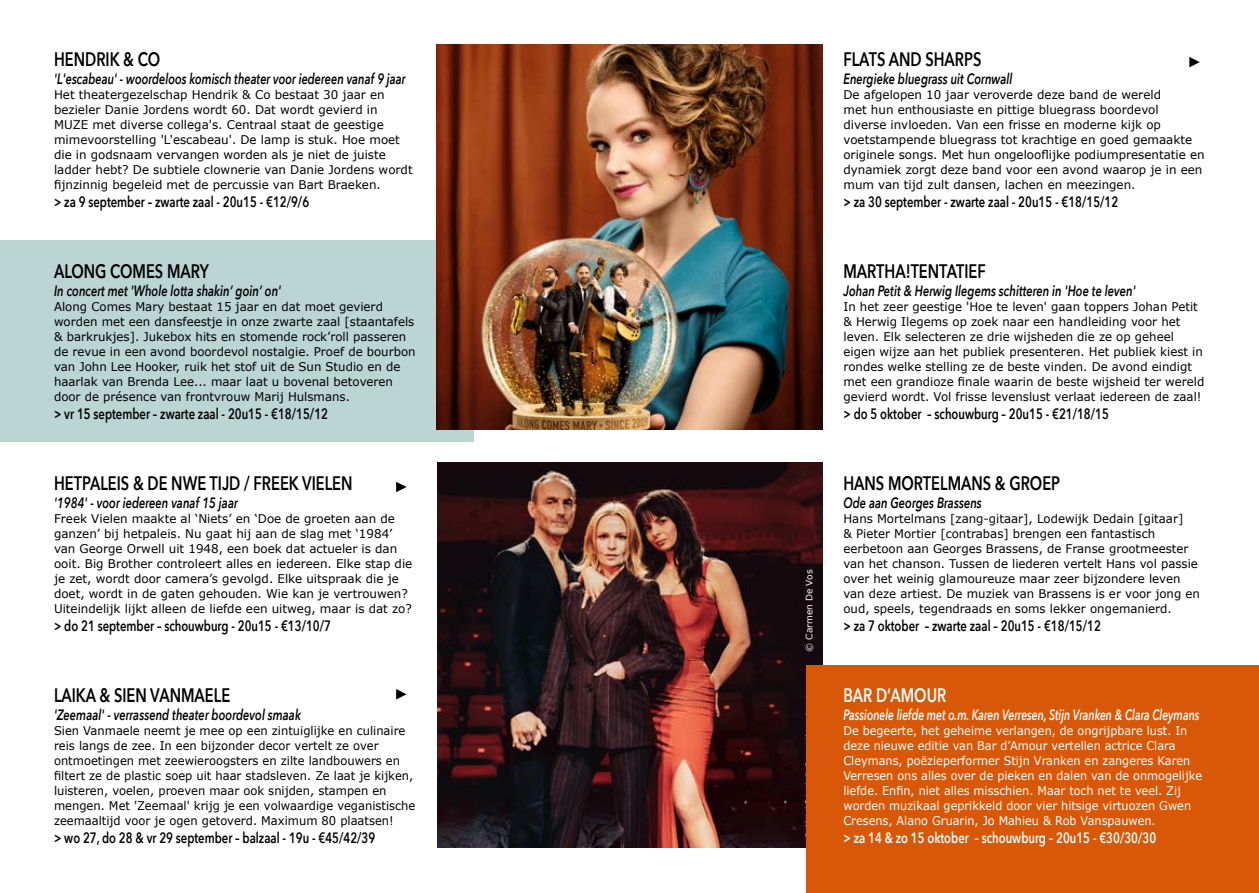
<style>
.page{position:relative;width:1259px;height:893px;background:#fff}
.page>*{position:absolute;margin:0;border:0;box-sizing:border-box;transform-origin:0 0}
.t1{font:600 19.5px "Avenir Next";color:#000;scale:.75 1}
.t2{font:600 19.5px "Avenir Next";color:#fff;scale:.75 1}
.t3{font:600 15px "Avenir Next";color:#000;scale:.75 1}
.t4{font:italic 600 15px "Avenir Next";color:#000;scale:.75 1}
.t5{font:italic 600 15px "Avenir Next";color:#fff;scale:.7 1}
.t6{font:italic 600 15px "Avenir Next";color:#000;scale:.74 1}
.t7{font:600 15px "Avenir Next";color:#fff;scale:.75 1}
.t8{font:12px/15px "Verdana";color:#000}
.t9{font:12px/15px "Verdana";color:#fff;scale:.94 1}
.t10{font:12px/15px "Verdana";color:#000;scale:.96 1}
.t11{font:9px "Verdana";color:#fff}
</style>
<div class="page">
<div style="left:0;top:240px;width:474px;height:202px;background:#bbd5d2"></div>
<img style="left:437px;top:462px;width:385px;height:385px">
<img style="left:437px;top:44px;width:385px;height:385px">
<svg style="left:396px;top:689px;width:10px;height:10px"></svg>
<div style="left:806px;top:665px;width:453px;height:228px;background:#d95708"></div>
<svg style="left:396px;top:482px;width:10px;height:10px"></svg>
<svg style="left:1189px;top:57px;width:10px;height:10px"></svg>
<h1 class="t1" style="left:54px;top:43px;width:143px">HENDRIK &amp; CO</h1>
<p class="t6" style="left:54px;top:66px;width:476px">'L'escabeau' - woordeloos komisch theater voor iedereen vanaf 9 jaar</p>
<p class="t8" style="left:54px;top:87px;width:360px">Het theatergezelschap Hendrik &amp; Co bestaat 30 jaar en bezieler Danie Jordens wordt 60. Dat wordt gevierd in MUZE met diverse collega's. Centraal staat de geestige mimevoorstelling 'L'escabeau'. De lamp is stuk. Hoe moet die in godsnaam vervangen worden als je niet de juiste ladder hebt? De subtiele clownerie van Danie Jordens wordt fijnzinnig begeleid met de percussie van Bart Braeken.</p>
<p class="t3" style="left:54px;top:189px;width:342px">&gt; za 9 september – zwarte zaal - 20u15 - €12/9/6</p>
<h1 class="t1" style="left:54px;top:255px;width:208px">ALONG COMES MARY</h1>
<p class="t4" style="left:54px;top:278px;width:304px">In concert met 'Whole lotta shakin’ goin’ on'</p>
<p class="t8" style="left:54px;top:299px;width:363px">Along Comes Mary bestaat 15 jaar en dat moet gevierd worden met een dansfeestje in onze zwarte zaal [staantafels &amp; barkrukjes]. Jukebox hits en stomende rock’roll passeren de revue in een avond boordevol nostalgie. Proef de bourbon van John Lee Hooker, ruik het stof uit de Sun Studio en de haarlak van Brenda Lee... maar laat u bovenal betoveren door de présence van frontvrouw Marij Hulsmans.</p>
<p class="t3" style="left:54px;top:401px;width:367px">&gt; vr 15 september – zwarte zaal - 20u15 - €18/15/12</p>
<h1 class="t1" style="left:54px;top:467px;width:400px">HETPALEIS &amp; DE NWE TIJD / FREEK VIELEN</h1>
<p class="t4" style="left:54px;top:490px;width:247px">'1984' - voor iedereen vanaf 15 jaar</p>
<p class="t8" style="left:54px;top:511px;width:360px">Freek Vielen maakte al ‘Niets’ en ‘Doe de groeten aan de ganzen’ bij hetpaleis. Nu gaat hij aan de slag met ‘1984’ van George Orwell uit 1948, een boek dat actueler is dan ooit. Big Brother controleert alles en iedereen. Elke stap die je zet, wordt door camera’s gevolgd. Elke uitspraak die je doet, wordt in de gaten gehouden. Wie kan je vertrouwen?<br>Uiteindelijk lijkt alleen de liefde een uitweg, maar is dat zo?</p>
<p class="t3" style="left:54px;top:613px;width:371px">&gt; do 21 september – schouwburg - 20u15 - €13/10/7</p>
<h1 class="t1" style="left:54px;top:679px;width:236px">LAIKA &amp; SIEN VANMAELE</h1>
<p class="t4" style="left:54px;top:702px;width:331px">'Zeemaal' - verrassend theater boordevol smaak</p>
<p class="t10" style="left:54px;top:723px;width:378px">Sien Vanmaele neemt je mee op een zintuiglijke en culinaire reis langs de zee. In een bijzonder decor vertelt ze over ontmoetingen met zeewieroogsters en zilte landbouwers en filtert ze de plastic soep uit haar stadsleven. Ze laat je kijken, luisteren, voelen, proeven maar ook snijden, stampen en mengen. Met 'Zeemaal' krijg je een volwaardige veganistische zeemaaltijd voor je ogen getoverd. Maximum 80 plaatsen!</p>
<p class="t3" style="left:54px;top:825px;width:430px">&gt; wo 27, do 28 &amp; vr 29 september – balzaal - 19u - €45/42/39</p>
<p class="t11" style="left:803px;top:652px;width:83px;rotate:-90deg">© Carmen De Vos</p>
<h1 class="t1" style="left:843px;top:43px;width:186px">FLATS AND SHARPS</h1>
<p class="t4" style="left:843px;top:66px;width:227px">Energieke bluegrass uit Cornwall</p>
<p class="t8" style="left:843px;top:87px;width:363px">De afgelopen 10 jaar veroverde deze band de wereld<br>met hun enthousiaste en pittige bluegrass boordevol diverse invloeden. Van een frisse en moderne kijk op voetstampende bluegrass tot krachtige en goed gemaakte originele songs. Met hun ongelooflijke podiumpresentatie en dynamiek zorgt deze band voor een avond waarop je in een mum van tijd zult dansen, lachen en meezingen.</p>
<p class="t3" style="left:843px;top:189px;width:368px">&gt; za 30 september - zwarte zaal - 20u15 - €18/15/12</p>
<h1 class="t1" style="left:843px;top:255px;width:191px">MARTHA!TENTATIEF</h1>
<p class="t4" style="left:843px;top:278px;width:391px">Johan Petit &amp; Herwig Ilegems schitteren in 'Hoe te leven'</p>
<p class="t8" style="left:843px;top:299px;width:362px">In het zeer geestige 'Hoe te leven' gaan toppers Johan Petit &amp; Herwig Ilegems op zoek naar een handleiding voor het leven. Elk selecteren ze drie wijsheden die ze op geheel eigen wijze aan het publiek presenteren. Het publiek kiest in rondes welke stelling ze de beste vinden. De avond eindigt met een grandioze finale waarin de beste wijsheid ter wereld gevierd wordt. Vol frisse levenslust verlaat iedereen de zaal!</p>
<p class="t3" style="left:843px;top:401px;width:355px">&gt; do 5 oktober – schouwburg – 20u15 - €21/18/15</p>
<h1 class="t1" style="left:843px;top:467px;width:290px">HANS MORTELMANS &amp; GROEP</h1>
<p class="t4" style="left:843px;top:490px;width:186px">Ode aan Georges Brassens</p>
<p class="t8" style="left:843px;top:511px;width:358px">Hans Mortelmans [zang-gitaar], Lodewijk Dedain [gitaar]<br>&amp; Pieter Mortier [contrabas] brengen een fantastisch eerbetoon aan Georges Brassens, de Franse grootmeester van het chanson. Tussen de liederen vertelt Hans vol passie over het weinig glamoureuze maar zeer bijzondere leven van deze artiest. De muziek van Brassens is er voor jong en oud, speels, tegendraads en soms lekker ongemanierd.</p>
<p class="t3" style="left:843px;top:613px;width:345px">&gt; za 7 oktober – zwarte zaal – 20u15 - €18/15/12</p>
<h1 class="t2" style="left:843px;top:679px;width:139px">BAR D’AMOUR</h1>
<p class="t5" style="left:843px;top:702px;width:510px">Passionele liefde met o.m. Karen Verresen, Stijn Vranken &amp; Clara Cleymans</p>
<p class="t9" style="left:843px;top:723px;width:383px">De begeerte, het geheime verlangen, de ongrijpbare lust. In deze nieuwe editie van Bar d’Amour vertellen actrice Clara Cleymans, poëzieperformer Stijn Vranken en zangeres Karen Verresen ons alles over de pieken en dalen van de onmogelijke liefde. Enfin, niet alles misschien. Maar toch net te veel. Zij worden muzikaal geprikkeld door vier hitsige virtuozen Gwen Cresens, Alano Gruarin, Jo Mahieu &amp; Rob Vanspauwen.</p>
<p class="t7" style="left:843px;top:825px;width:418px">&gt; za 14 &amp; zo 15 oktober – schouwburg – 20u15 - €30/30/30</p>
</div>
